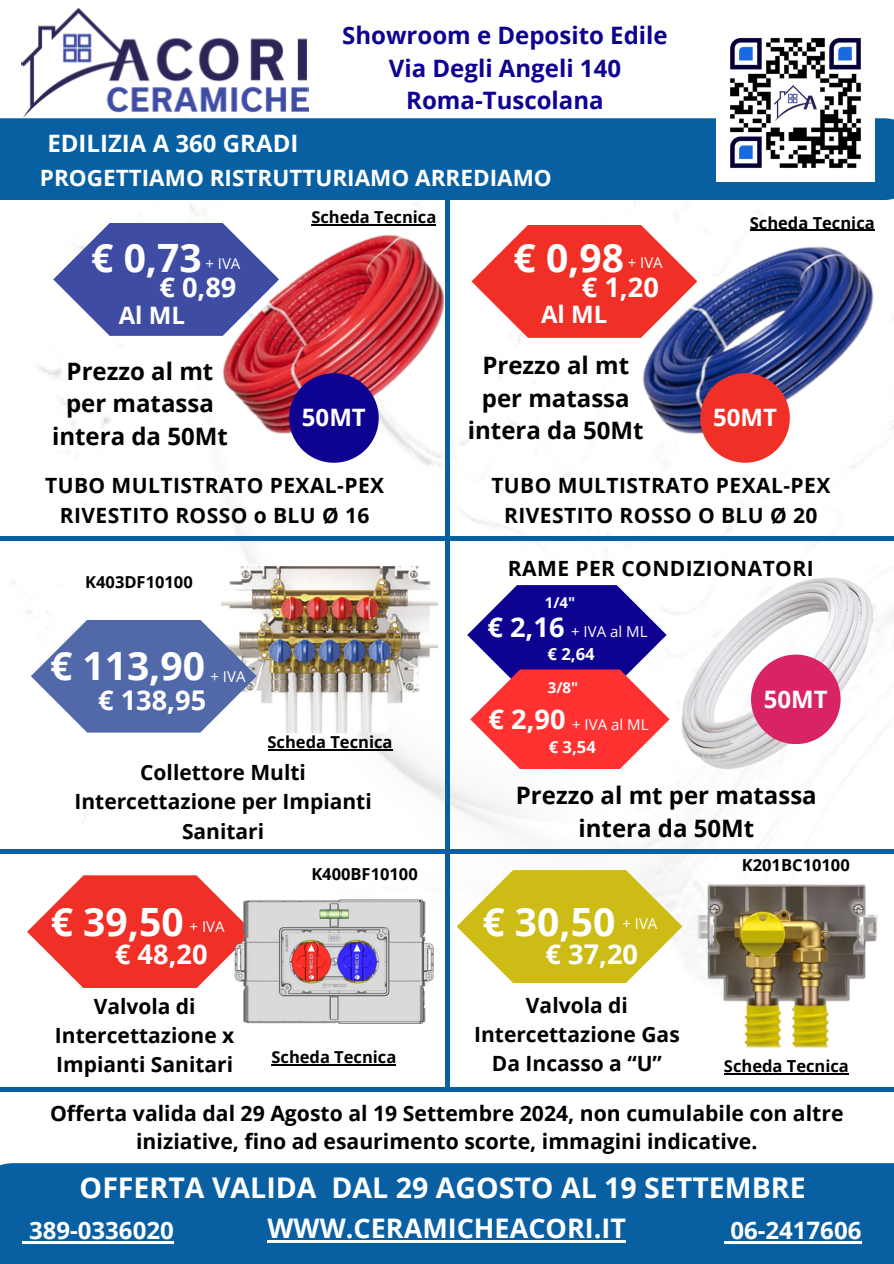
<style>
.page{position:relative;width:894px;height:1264px;background:#fff}
.page>*{position:absolute;margin:0;border:0;box-sizing:border-box;transform-origin:0 0}
.t1{font:700 39px "Open Sans";color:#fff}
.t2{font:700 28.5px "Open Sans";color:#fff}
.t3{font:700 27.15px "Open Sans";color:#fff}
.t4{font:700 27px "Open Sans";color:#fff}
.t5{font:700 24px/32.7px "Open Sans";color:#000;text-align:center}
.t6{font:700 24px "Open Sans";color:#fff}
.t7{font:700 24px/32.7px "Open Sans";color:#0e0291;text-align:center}
.t8{font:700 22.5px "Open Sans";color:#fff}
.t9{font:700 21.15px/28.8px "Open Sans";color:#000;text-align:center}
.t10{font:700 21px/29.2px "Open Sans";color:#000;text-align:center}
.t11{font:700 21px/29.2px "Open Sans";letter-spacing:.02em;color:#000;text-align:center}
.t12{font:700 16.65px "Open Sans";color:#fff}
.t13{font:700 16.5px "Open Sans";color:#000}
.t14{font:15px "Open Sans";color:#fff}
.t15{font:700 15px "Open Sans";color:#fff}
</style>
<div class="page">
<img style="left:0;top:8px;width:893px;height:1084px">
<div style="left:0;top:118px;width:893px;height:82px;background:#0860a2"></div>
<div style="left:0;top:1163px;width:893px;height:100px;background:#0860a2"></div>
<hr style="left:0;top:536px;width:893px;height:4px;background:#0860a2">
<img style="left:22px;top:9px;width:286px;height:109px">
<svg style="left:27px;top:875px;width:189px;height:113px"></svg>
<img style="left:685px;top:860px;width:202px;height:202px">
<img style="left:716px;top:24px;width:158px;height:115px">
<div style="left:0;top:1086px;width:893px;height:5px;background:#0860a2"></div>
<div style="left:445px;top:192px;width:5px;height:897px;background:#0860a2"></div>
<svg style="left:456px;top:870px;width:226px;height:113px"></svg>
<hr style="left:0;top:849px;width:893px;height:4px;background:#0860a2">
<img style="left:216px;top:865px;width:236px;height:192px">
<img style="left:177px;top:521px;width:306px;height:248px">
<img style="left:560px;top:139px;width:333px;height:397px">
<svg style="left:31px;top:619px;width:226px;height:113px"></svg>
<img style="left:114px;top:106px;width:416px;height:415px">
<div style="left:289px;top:373px;width:89px;height:90px;background:#0e0291;border-radius:50%"></div>
<svg style="left:471px;top:225px;width:226px;height:113px"></svg>
<svg style="left:53px;top:223px;width:226px;height:113px"></svg>
<img style="left:681px;top:577px;width:192px;height:192px">
<div style="left:700px;top:373px;width:89px;height:90px;background:#f02f26;border-radius:50%"></div>
<div style="left:750px;top:654px;width:90px;height:90px;background:#d82464;border-radius:50%"></div>
<svg style="left:467px;top:585px;width:202px;height:184px"></svg>
<svg style="left:23px;top:1241px;width:6px;height:2px"></svg>
<hr style="left:29px;top:1241px;width:145px;height:2px;background:#fff">
<svg style="left:723px;top:1241px;width:7px;height:2px"></svg>
<hr style="left:730px;top:1241px;width:131px;height:2px;background:#fff">
<hr style="left:267px;top:1240px;width:359px;height:2px;background:#fff">
<hr style="left:267px;top:749px;width:125px;height:1px;background:#000">
<hr style="left:271px;top:1063px;width:125px;height:2px;background:#000">
<hr style="left:723px;top:1073px;width:125px;height:1px;background:#000">
<hr style="left:311px;top:224px;width:125px;height:1px;background:#000">
<hr style="left:749px;top:230px;width:125px;height:1px;background:#000">
<h1 class="t6" style="left:47px;top:126px;width:252px">EDILIZIA A 360 GRADI</h1>
<p class="t7" style="left:342px;top:18px;width:327px">Showroom e Deposito Edile<br>Via Degli Angeli 140<br>Roma-Tuscolana</p>
<h6 class="t8" style="left:40px;top:162px;width:513px">PROGETTIAMO RISTRUTTURIAMO ARREDIAMO</h6>
<p class="t13" style="left:311px;top:205px;width:126px">Scheda Tecnica</p>
<p class="t13" style="left:749px;top:211px;width:126px">Scheda Tecnica</p>
<h3 class="t1" style="left:513px;top:230px;width:112px">€ 0,98</h3>
<h1 class="t1" style="left:91px;top:230px;width:112px">€ 0,73</h1>
<h5 class="t14" style="left:627px;top:252px;width:37px">+ IVA</h5>
<h1 class="t3" style="left:581px;top:268px;width:78px">€ 1,20</h1>
<h3 class="t14" style="left:205px;top:252px;width:37px">+ IVA</h3>
<p class="t3" style="left:159px;top:268px;width:78px">€ 0,89</p>
<p class="t6" style="left:119px;top:298px;width:68px">Al ML</p>
<p class="t5" style="left:52px;top:354px;width:177px">Prezzo al mt per matassa intera da 50Mt</p>
<p class="t5" style="left:467px;top:348px;width:177px">Prezzo al mt per matassa intera da 50Mt</p>
<h3 class="t6" style="left:541px;top:298px;width:68px">Al ML</h3>
<p class="t6" style="left:302px;top:401px;width:65px">50MT</p>
<p class="t6" style="left:712px;top:401px;width:65px">50MT</p>
<p class="t11" style="left:45px;top:470px;width:340px">TUBO MULTISTRATO PEXAL-PEX<br>RIVESTITO ROSSO o BLU Ø 16</p>
<h1 class="t13" style="left:85px;top:570px;width:109px">K403DF10100</h1>
<h5 class="t1" style="left:50px;top:638px;width:156px">€ 113,90</h5>
<h3 class="t14" style="left:210px;top:665px;width:37px">+ IVA</h3>
<h3 class="t3" style="left:98px;top:681px;width:109px">€ 138,95</h3>
<p class="t13" style="left:267px;top:730px;width:126px">Scheda Tecnica</p>
<h3 class="t10" style="left:74px;top:757px;width:299px">Collettore Multi<br>Intercettazione per Impianti<br>Sanitari</h3>
<h5 class="t1" style="left:51px;top:893px;width:134px">€ 39,50</h5>
<h5 class="t3" style="left:115px;top:935px;width:94px">€ 48,20</h5>
<p class="t14" style="left:189px;top:916px;width:37px">+ IVA</p>
<p class="t10" style="left:55px;top:990px;width:181px">Valvola di<br>Intercettazione x<br>Impianti Sanitari</p>
<p class="t13" style="left:311px;top:862px;width:108px">K400BF10100</p>
<p class="t13" style="left:271px;top:1045px;width:126px">Scheda Tecnica</p>
<h4 class="t11" style="left:491px;top:470px;width:340px">TUBO MULTISTRATO PEXAL-PEX<br>RIVESTITO ROSSO O BLU Ø 20</h4>
<p class="t11" style="left:508px;top:553px;width:307px">RAME PER CONDIZIONATORI</p>
<p class="t15" style="left:544px;top:592px;width:32px">1/4"</p>
<h5 class="t3" style="left:487px;top:607px;width:78px">€ 2,16</h5>
<p class="t12" style="left:547px;top:642px;width:49px">€ 2,64</p>
<p class="t14" style="left:571px;top:621px;width:78px">+ IVA al ML</p>
<p class="t15" style="left:547px;top:676px;width:32px">3/8"</p>
<p class="t3" style="left:488px;top:700px;width:78px">€ 2,90</p>
<p class="t12" style="left:548px;top:735px;width:49px">€ 3,54</p>
<p class="t14" style="left:572px;top:713px;width:78px">+ IVA al ML</p>
<p class="t6" style="left:763px;top:682px;width:65px">50MT</p>
<p class="t5" style="left:515px;top:778px;width:302px">Prezzo al mt per matassa intera da 50Mt</p>
<p class="t1" style="left:482px;top:893px;width:134px">€ 30,50</p>
<p class="t3" style="left:545px;top:935px;width:94px">€ 37,20</p>
<h6 class="t14" style="left:622px;top:912px;width:37px">+ IVA</h6>
<p class="t10" style="left:474px;top:989px;width:207px">Valvola di<br>Intercettazione Gas<br>Da Incasso a “U”</p>
<p class="t13" style="left:741px;top:853px;width:109px">K201BC10100</p>
<h3 class="t13" style="left:723px;top:1054px;width:126px">Scheda Tecnica</h3>
<p class="t9" style="left:50px;top:1097px;width:794px">Offerta valida dal 29 Agosto al 19 Settembre 2024, non cumulabile con altre iniziative, fino ad esaurimento scorte, immagini indicative.</p>
<h1 class="t2" style="left:80px;top:1167px;width:727px">OFFERTA VALIDA DAL 29 AGOSTO AL 19 SETTEMBRE</h1>
<h4 class="t6" style="left:29px;top:1213px;width:146px">389-0336020</h4>
<h4 class="t4" style="left:267px;top:1209px;width:360px">WWW.CERAMICHEACORI.IT</h4>
<p class="t6" style="left:730px;top:1213px;width:132px">06-2417606</p>
</div>
